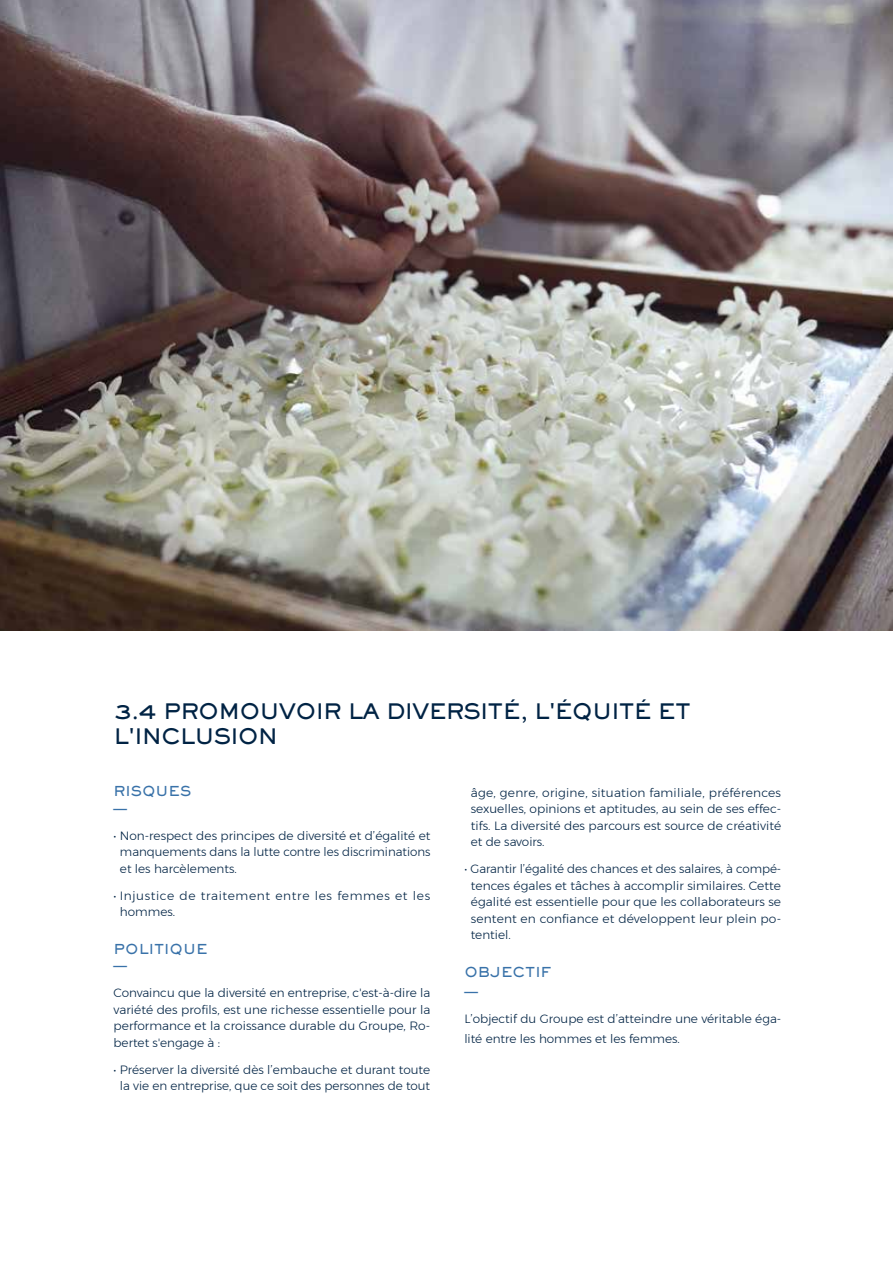
<style>
.page{position:relative;width:893px;height:1263px;background:#fff}
.page>*{position:absolute;margin:0;border:0;box-sizing:border-box;transform-origin:0 0}
.t1{font:800 21px/25.2px "Sackers Gothic Std";letter-spacing:-.04em;color:#002344}
.t2{font:800 13.5px/16.2px "Sackers Gothic Std";color:#3972a9}
.t3{font:300 12px/16.5px "Montserrat";color:#002344;text-align:justify}
.t4{font:300 12px/16.5px "Montserrat";letter-spacing:.05em;color:#002344}
</style>
<div class="page">
<img style="left:0;top:0;width:893px;height:630px">
<h1 class="t1" style="left:114px;top:698px;width:579px">3.4 PROMOUVOIR LA DIVERSITÉ, L'ÉQUITÉ ET<br>L'INCLUSION</h1>
<p class="t2" style="left:114px;top:783px;width:79px">RISQUES —</p>
<p class="t3" style="left:120px;top:827px;width:312px;text-indent:-6px">• Non-respect des principes de diversité et d’égalité et manquements dans la lutte contre les discriminations et les harcèlements.</p>
<p class="t4" style="left:120px;top:887px;width:312px;text-indent:-6px">• Injustice de traitement entre les femmes et les hommes.</p>
<p class="t2" style="left:114px;top:940px;width:96px">POLITIQUE —</p>
<p class="t3" style="left:114px;top:984px;width:318px">Convaincu que la diversité en entreprise, c'est-à-dire la variété des profils, est une richesse essentielle pour la performance et la croissance durable du Groupe, Ro&shy;bertet s'engage à :</p>
<p class="t3" style="left:114px;top:1061px;width:318px;text-align:center">• Préserver la diversité dès l’embauche et durant toute la vie en entreprise, que ce soit des personnes de tout</p>
<p class="t3" style="left:471px;top:784px;width:312px">âge, genre, origine, situation familiale, préférences sexuelles, opinions et aptitudes, au sein de ses effec&shy;tifs. La diversité des parcours est source de créativité et de savoirs.</p>
<p class="t3" style="left:471px;top:861px;width:312px;text-indent:-6px">• Garantir l’égalité des chances et des salaires, à compé&shy;tences égales et tâches à accomplir similaires. Cette égalité est essentielle pour que les collaborateurs se sentent en confiance et développent leur plein po&shy;tentiel.</p>
<p class="t2" style="left:464px;top:962px;width:89px;line-height:19.5px">OBJECTIF —</p>
<p class="t3" style="left:464px;top:1009px;width:318px;line-height:19.5px">L’objectif du Groupe est d’atteindre une véritable éga&shy;lité entre les hommes et les femmes.</p>
</div>
